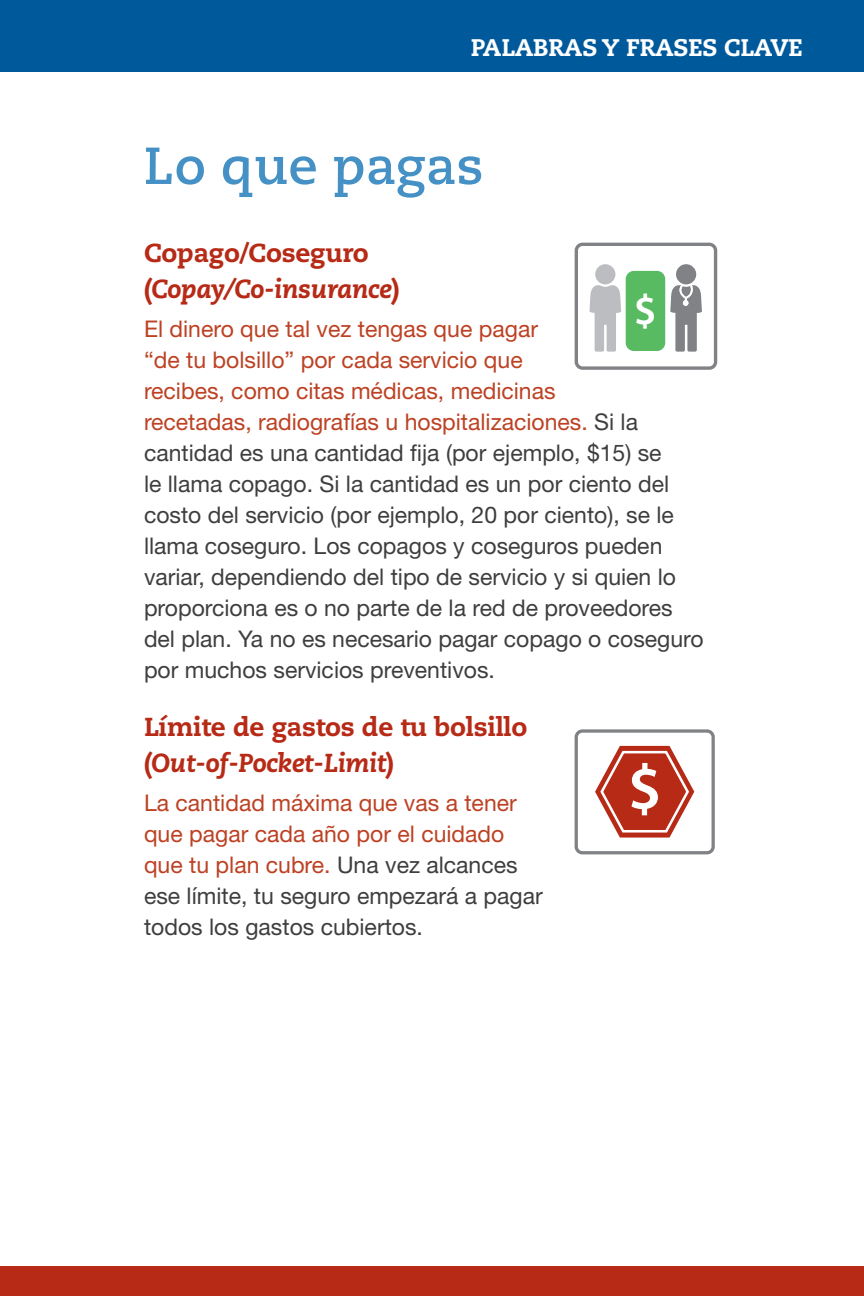
<style>
.page{position:relative;width:864px;height:1296px;background:#fff}
.page>*{position:absolute;margin:0;border:0;box-sizing:border-box;transform-origin:0 0}
.t1{font:700 52px "Caecilia LT Std";color:#4591c6}
.t2{font:600 43px "Myriad Pro";color:#fff}
.t3{font:800 26px/36px "Caecilia LT Std";letter-spacing:-.01em;color:#b62a16}
.t4{font:italic 800 26px/36px "Caecilia LT Std";letter-spacing:-.01em;color:#b62a16}
.t5{font:800 24px "Caecilia LT Std";letter-spacing:-.01em;color:#fff}
.t6{font:23px/31px "Helvetica Neue LT Std";color:#3e3e3f}
.t7{font:23px/31px "Helvetica Neue LT Std";color:#bd4123}
.s1{font-style:normal}
.s2{color:#bd4123}
.s3{font-style:italic}
.s4{color:#3e3e3f}
</style>
<div class="page">
<div style="left:0;top:0;width:864px;height:72px;background:#00599b"></div>
<div style="left:0;top:1266px;width:864px;height:30px;background:#b62a16"></div>
<div style="left:575px;top:729px;width:140px;height:125px;border:3px solid #808285;border-radius:6px"></div>
<svg style="left:595px;top:746px;width:99px;height:92px"></svg>
<div style="left:575px;top:243px;width:142px;height:127px;border:3px solid #808285;border-radius:6px"></div>
<div style="left:626px;top:271px;width:39px;height:80px;background:#58bb62;border-radius:8px"></div>
<div style="left:676px;top:264px;width:20px;height:20px;background:#808285;border-radius:50%"></div>
<svg style="left:670px;top:284px;width:32px;height:68px"></svg>
<div style="left:595px;top:264px;width:20px;height:20px;background:#bcbdc0;border-radius:50%"></div>
<svg style="left:589px;top:285px;width:32px;height:67px"></svg>
<p class="t5" style="left:471px;top:33px;width:334px">PALABRAS Y FRASES CLAVE</p>
<h1 class="t1" style="left:144px;top:135px;width:341px">Lo que pagas</h1>
<p class="t4" style="left:144px;top:235px;width:257px"><span class="s1">Copago/Coseguro (</span>Copay/Co-insurance<span class="s1">)</span></p>
<p class="t6" style="left:144px;top:313px;width:561px"><span class="s2">El dinero que tal vez tengas que pagar<br>“de tu bolsillo” por cada servicio que<br>recibes, como citas médicas, medicinas<br>recetadas, radiografías u hospitalizaciones.</span> Si la cantidad es una cantidad fija (por ejemplo, $15) se<br>le llama copago. Si la cantidad es un por ciento del costo del servicio (por ejemplo, 20 por ciento), se le llama coseguro. Los copagos y coseguros pueden variar, dependiendo del tipo de servicio y si quien lo proporciona es o no parte de la red de proveedores del plan. Ya no es necesario pagar copago o coseguro por muchos servicios preventivos.</p>
<p class="t3" style="left:144px;top:709px;width:385px">Límite de gastos de tu bolsillo (<span class="s3">Out-of-Pocket-Limit</span>)</p>
<p class="t7" style="left:144px;top:787px;width:400px">La cantidad máxima que vas a tener que pagar cada año por el cuidado que tu plan cubre. <span class="s4">Una vez alcances ese límite, tu seguro empezará a pagar todos los gastos cubiertos.</span></p>
<h2 class="t2" style="left:634px;top:283px;width:25px">$</h2>
</div>
